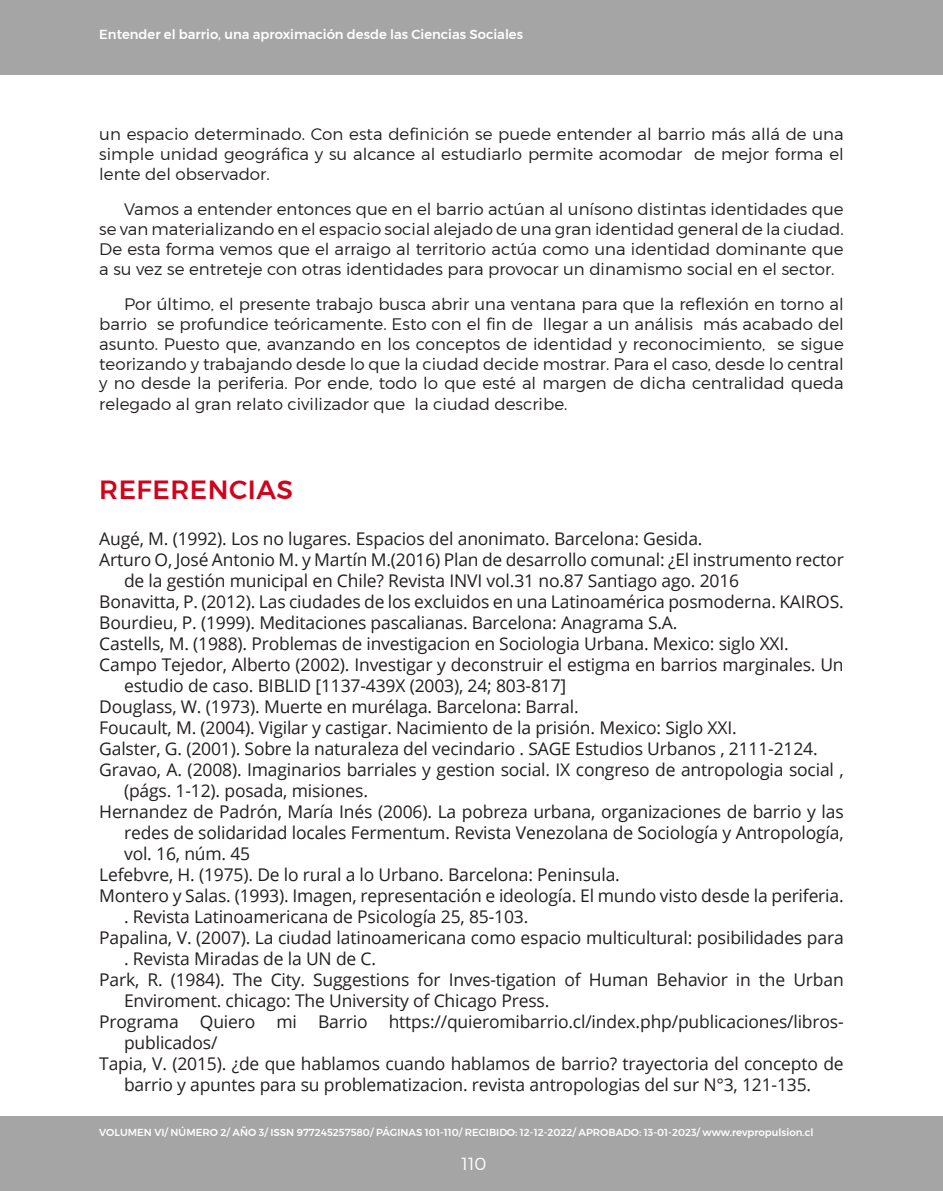
<style>
.page{position:relative;width:943px;height:1191px;background:#fff}
.page>*{position:absolute;margin:0;border:0;box-sizing:border-box;transform-origin:0 0}
._06_titulos_en_rojo{font:500 26.25px "Montserrat";letter-spacing:.02em;color:#d1021c}
._09_parrafo_referenc{font:17.5px/21px "Open Sans";letter-spacing:-.01em;color:#231f20}
.t1{font:300 17.5px "Montserrat";color:#fff}
._07_parrafo_texto_ar{font:300 16.62px/19.9px "Montserrat";color:#231f20;text-align:justify}
.t2{font:500 13.12px "Montserrat";color:#fff}
.t3{font:500 10.15px "Montserrat";color:#fff}
</style>
<div class="page">
<div style="left:0;top:1116px;width:943px;height:75px;background:#a5a5a5"></div>
<div style="left:0;top:0;width:943px;height:74px;background:#a5a5a5"></div>
<p class="t2" style="left:99px;top:26px;width:425px">Entender el barrio, una aproximación desde las Ciencias Sociales</p>
<p class="_07_parrafo_texto_ar" style="left:99px;top:124px;width:746px">un espacio determinado. Con esta definición se puede entender al barrio más allá de una simple unidad geográfica y su alcance al estudiarlo permite acomodar de mejor forma el lente del observador.</p>
<p class="_07_parrafo_texto_ar" style="left:99px;top:199px;width:746px;text-indent:25px">Vamos a entender entonces que en el barrio actúan al unísono distintas identidades que se van materializando en el espacio social alejado de una gran identidad general de la ciudad.<br>De esta forma vemos que el arraigo al territorio actúa como una identidad dominante que a su vez se entreteje con otras identidades para provocar un dinamismo social en el sector.</p>
<p class="_07_parrafo_texto_ar" style="left:99px;top:293px;width:746px;text-indent:25px">Por último, el presente trabajo busca abrir una ventana para que la reflexión en torno al barrio se profundice teóricamente. Esto con el fin de llegar a un análisis más acabado del asunto. Puesto que, avanzando en los conceptos de identidad y reconocimiento, se sigue teorizando y trabajando desde lo que la ciudad decide mostrar. Para el caso, desde lo central y no desde la periferia. Por ende, todo lo que esté al margen de dicha centralidad queda relegado al gran relato civilizador que la ciudad describe.</p>
<p class="_06_titulos_en_rojo" style="left:99px;top:473px;width:195px">REFERENCIAS</p>
<p class="_09_parrafo_referenc" style="left:99px;top:527px;width:605px">Augé, M. (1992). Los no lugares. Espacios del anonimato. Barcelona: Gesida.</p>
<p class="_09_parrafo_referenc" style="left:124px;top:548px;width:721px;text-indent:-25px">Arturo O, José Antonio M. y Martín M.(2016) Plan de desarrollo comunal: ¿El instrumento rector de la gestión municipal en Chile? Revista INVI vol.31 no.87 Santiago ago. 2016</p>
<p class="_09_parrafo_referenc" style="left:99px;top:590px;width:746px">Bonavitta, P. (2012). Las ciudades de los excluidos en una Latinoamérica posmoderna. KAIROS.</p>
<p class="_09_parrafo_referenc" style="left:99px;top:611px;width:579px">Bourdieu, P. (1999). Meditaciones pascalianas. Barcelona: Anagrama S.A.</p>
<p class="_09_parrafo_referenc" style="left:99px;top:632px;width:691px">Castells, M. (1988). Problemas de investigacion en Sociologia Urbana. Mexico: siglo XXI.</p>
<p class="_09_parrafo_referenc" style="left:124px;top:653px;width:721px;text-indent:-25px">Campo Tejedor, Alberto (2002). Investigar y deconstruir el estigma en barrios marginales. Un estudio de caso. BIBLID [1137-439X (2003), 24; 803-817]</p>
<p class="_09_parrafo_referenc" style="left:99px;top:695px;width:481px">Douglass, W. (1973). Muerte en murélaga. Barcelona: Barral.</p>
<p class="_09_parrafo_referenc" style="left:99px;top:716px;width:639px">Foucault, M. (2004). Vigilar y castigar. Nacimiento de la prisión. Mexico: Siglo XXI.</p>
<p class="_09_parrafo_referenc" style="left:99px;top:737px;width:720px">Galster, G. (2001). Sobre la naturaleza del vecindario . SAGE Estudios Urbanos , 2111-2124.</p>
<p class="_09_parrafo_referenc" style="left:124px;top:758px;width:721px;text-indent:-25px">Gravao, A. (2008). Imaginarios barriales y gestion social. IX congreso de antropologia social , (págs. 1-12). posada, misiones.</p>
<p class="_09_parrafo_referenc" style="left:124px;top:800px;width:721px;text-align:justify;text-indent:-25px">Hernandez de Padrón, María Inés (2006). La pobreza urbana, organizaciones de barrio y las redes de solidaridad locales Fermentum. Revista Venezolana de Sociología y Antropología, vol. 16, núm. 45</p>
<p class="_09_parrafo_referenc" style="left:99px;top:863px;width:522px">Lefebvre, H. (1975). De lo rural a lo Urbano. Barcelona: Peninsula.</p>
<p class="_09_parrafo_referenc" style="left:124px;top:884px;width:721px;text-indent:-25px">Montero y Salas. (1993). Imagen, representación e ideología. El mundo visto desde la periferia. . Revista Latinoamericana de Psicología 25, 85-103.</p>
<p class="_09_parrafo_referenc" style="left:124px;top:926px;width:721px;text-indent:-25px">Papalina, V. (2007). La ciudad latinoamericana como espacio multicultural: posibilidades para . Revista Miradas de la UN de C.</p>
<p class="_09_parrafo_referenc" style="left:124px;top:968px;width:721px;text-indent:-25px">Park, R. (1984). The City. Suggestions for Inves-tigation of Human Behavior in the Urban<br>Enviroment. chicago: The University of Chicago Press.</p>
<p class="_09_parrafo_referenc" style="left:124px;top:1010px;width:721px;text-indent:-25px">Programa Quiero mi Barrio https://quieromibarrio.cl/index.php/publicaciones/libros&shy;publicados/</p>
<p class="_09_parrafo_referenc" style="left:99px;top:1052px;width:746px;text-align:center">Tapia, V. (2015). ¿de que hablamos cuando hablamos de barrio? trayectoria del concepto de barrio y apuntes para su problematizacion. revista antropologias del sur N°3, 121-135.</p>
<p class="t3" style="left:99px;top:1126px;width:716px">VOLUMEN VI/ NÚMERO 2/ AÑO 3/ ISSN 977245257580/ PÁGINAS 101-110/ RECIBIDO: 12-12-2022/ APROBADO: 13-01-2023/ www.revpropulsion.cl</p>
<p class="t1" style="left:461px;top:1152px;width:26px">110</p>
</div>
